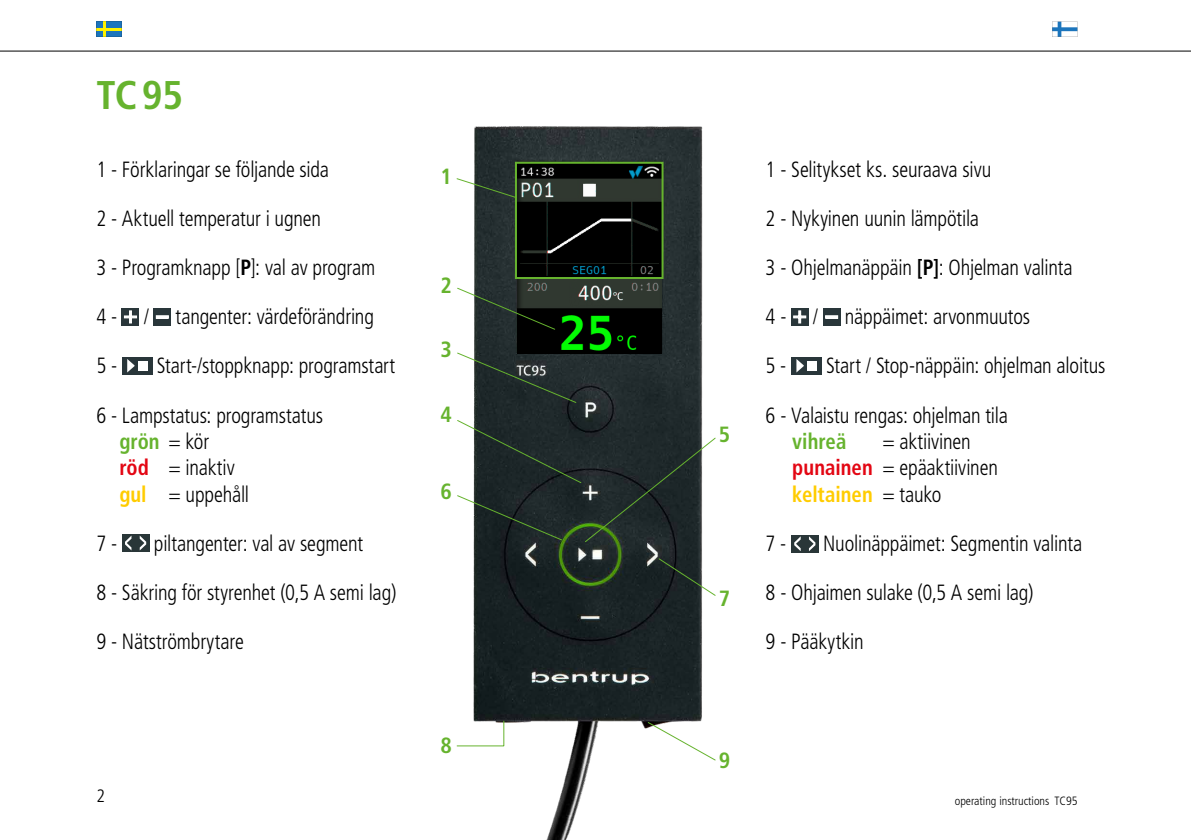
<style>
.page{position:relative;width:1191px;height:840px;background:#fff}
.page>*{position:absolute;margin:0;border:0;box-sizing:border-box;transform-origin:0 0}
.t1{font:700 condensed 40px "Frutiger LT Pro";color:#66b32e}
.t2{font:300 condensed 22px/26.4px "Frutiger LT Pro";letter-spacing:-.01em;color:#000;scale:.94 1}
.t3{font:700 condensed 22px "Frutiger LT Pro";color:#66b32e}
.t4{font:700 condensed 22px "Frutiger LT Pro";color:#66b32e;scale:.94 1}
.t5{font:300 condensed 18px "Frutiger LT Pro";color:#000}
.t6{font:300 condensed 12px "Frutiger LT Pro";color:#000}
.s1{font-weight:700}
.s2{font-weight:700;color:#66b32e}
.s3{font-weight:700;color:#e30613}
.s4{font-weight:700;color:#fc0}
</style>
<div class="page">
<hr style="left:0;top:51px;width:1191px;height:1px;background:#000">
<svg style="left:1052px;top:22px;width:25px;height:15px"></svg>
<svg style="left:96px;top:22px;width:26px;height:15px"></svg>
<img style="left:462px;top:126px;width:241px;height:713px">
<div style="left:514px;top:161px;width:148px;height:194px;background:#000;opacity:.55"></div>
<div style="left:122px;top:308px;width:17px;height:17px;background:#29363a"></div>
<svg style="left:123px;top:310px;width:14px;height:14px"></svg>
<div style="left:154px;top:308px;width:17px;height:17px;background:#29363a"></div>
<svg style="left:156px;top:315px;width:13px;height:3px"></svg>
<div style="left:122px;top:357px;width:30px;height:17px;background:#29363a"></div>
<div style="left:139px;top:361px;width:9px;height:9px;background:#fff"></div>
<svg style="left:127px;top:359px;width:8px;height:13px"></svg>
<div style="left:122px;top:534px;width:27px;height:17px;background:#293638"></div>
<svg style="left:140px;top:536px;width:6px;height:14px"></svg>
<svg style="left:125px;top:536px;width:6px;height:14px"></svg>
<div style="left:791px;top:308px;width:17px;height:17px;background:#29363a"></div>
<svg style="left:793px;top:310px;width:14px;height:14px"></svg>
<div style="left:823px;top:308px;width:17px;height:17px;background:#29363a"></div>
<svg style="left:825px;top:315px;width:13px;height:3px"></svg>
<div style="left:791px;top:357px;width:30px;height:17px;background:#29363a"></div>
<div style="left:808px;top:361px;width:9px;height:9px;background:#fff"></div>
<svg style="left:796px;top:359px;width:8px;height:13px"></svg>
<div style="left:791px;top:535px;width:27px;height:17px;background:#293638"></div>
<svg style="left:809px;top:536px;width:6px;height:15px"></svg>
<svg style="left:794px;top:537px;width:6px;height:14px"></svg>
<svg style="left:657px;top:557px;width:59px;height:39px"></svg>
<svg style="left:457px;top:419px;width:259px;height:124px;background:#3a4443"></svg>
<svg style="left:647px;top:720px;width:69px;height:41px"></svg>
<svg style="left:457px;top:351px;width:120px;height:52px;background:#444d4c"></svg>
<svg style="left:456px;top:719px;width:49px;height:27px"></svg>
<svg style="left:457px;top:287px;width:99px;height:43px"></svg>
<svg style="left:456px;top:177px;width:59px;height:22px"></svg>
<div style="left:515px;top:162px;width:148px;height:117px;border:2px solid #66b32e"></div>
<h1 class="t1" style="left:96px;top:72px;width:88px">TC95</h1>
<p class="t2" style="left:96px;top:156px;width:249px">1 - Förklaringar se följande sida</p>
<p class="t2" style="left:96px;top:205px;width:241px">2 - Aktuell temperatur i ugnen</p>
<p class="t2" style="left:96px;top:254px;width:298px">3 - Programknapp [<span class="s1">P</span>]: val av program</p>
<p class="t2" style="left:96px;top:303px;width:297px">4 - / tangenter: värdeförändring</p>
<p class="t2" style="left:96px;top:352px;width:24px">5 -</p>
<p class="t2" style="left:157px;top:352px;width:255px">Start-/stoppknapp: programstart</p>
<p class="t2" style="left:119px;top:401px;width:218px;text-indent:-23px">6 - Lampstatus: programstatus <span class="s2">grön</span> = kör<br><span class="s3">röd</span> = inaktiv<br><span class="s4">gul</span> = uppehåll</p>
<p class="t2" style="left:96px;top:530px;width:24px">7 -</p>
<p class="t2" style="left:154px;top:530px;width:224px">piltangenter: val av segment</p>
<p class="t2" style="left:96px;top:579px;width:321px">8 - Säkring för styrenhet (0,5 A semi lag)</p>
<p class="t2" style="left:96px;top:628px;width:158px">9 - Nätströmbrytare</p>
<p class="t3" style="left:440px;top:163px;width:13px">1</p>
<p class="t3" style="left:440px;top:272px;width:13px">2</p>
<p class="t3" style="left:440px;top:336px;width:13px">3</p>
<p class="t3" style="left:440px;top:400px;width:13px">4</p>
<p class="t3" style="left:440px;top:478px;width:13px">6</p>
<p class="t3" style="left:440px;top:732px;width:13px">8</p>
<p class="t3" style="left:719px;top:421px;width:13px">5</p>
<p class="t3" style="left:719px;top:584px;width:13px">7</p>
<p class="t2" style="left:765px;top:156px;width:242px">1 - Selitykset ks. seuraava sivu</p>
<p class="t2" style="left:765px;top:205px;width:228px">2 - Nykyinen uunin lämpötila</p>
<p class="t2" style="left:765px;top:254px;width:328px">3 - Ohjelmanäppäin <span class="s1">[P]</span>: Ohjelman valinta</p>
<p class="t2" style="left:765px;top:303px;width:283px">4 - / näppäimet: arvonmuutos</p>
<p class="t2" style="left:765px;top:352px;width:24px">5 -</p>
<p class="t2" style="left:826px;top:352px;width:298px">Start / Stop-näppäin: ohjelman aloitus</p>
<p class="t2" style="left:765px;top:401px;width:259px">6 - Valaistu rengas: ohjelman tila</p>
<p class="t4" style="left:792px;top:428px;width:59px">vihreä</p>
<p class="t2" style="left:792px;top:428px;width:220px;text-indent:90px">= aktiivinen <span class="s3">punainen</span> = epäaktiivinen <span class="s4">keltainen</span> = tauko</p>
<p class="t2" style="left:765px;top:530px;width:24px">7 -</p>
<p class="t2" style="left:823px;top:530px;width:277px">Nuolinäppäimet: Segmentin valinta</p>
<p class="t2" style="left:765px;top:579px;width:287px">8 - Ohjaimen sulake (0,5 A semi lag)</p>
<p class="t2" style="left:765px;top:628px;width:106px">9 - Pääkytkin</p>
<p class="t3" style="left:719px;top:747px;width:13px">9</p>
<p class="t5" style="left:96px;top:785px;width:10px">2</p>
<p class="t6" style="left:955px;top:793px;width:124px">operating instructions TC95</p>
</div>
